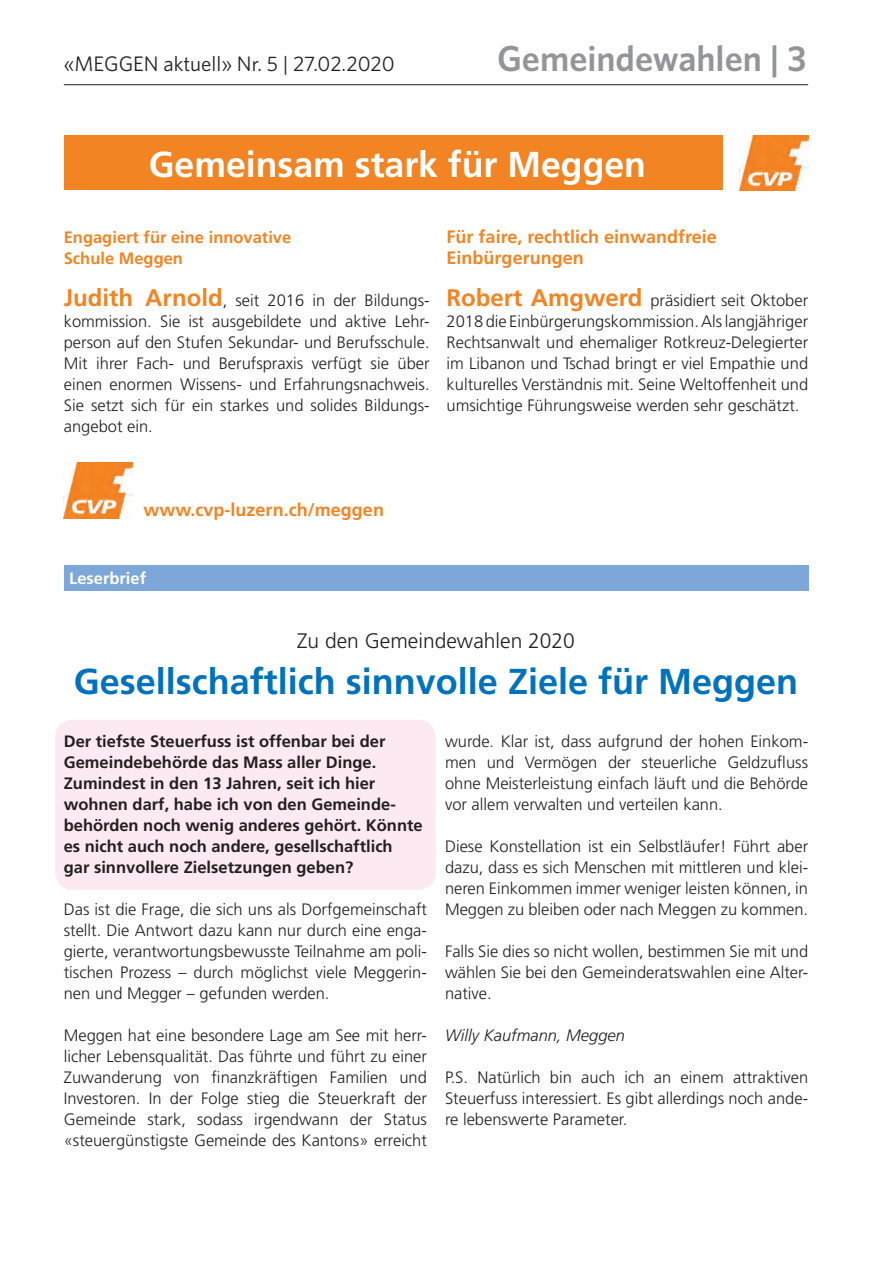
<style>
.page{position:relative;width:872px;height:1263px;background:#fff}
.page>*{position:absolute;margin:0;border:0;box-sizing:border-box;transform-origin:0 0}
.t1{font:700 36px "Frutiger";color:#0072bc}
.t2{font:700 36px "Frutiger";color:#fff}
.t3{font:600 36px "Whitney";color:#939598}
.t4{font:21px "Whitney";color:#231f20}
.t5{font:300 21px "Frutiger";color:#231f20}
.t6{font:700 18px/21px "Frutiger";color:#f38423}
.t7{font:300 16.5px/21px "Frutiger";color:#231f20;text-align:justify}
.t8{font:700 16.5px/21px "Frutiger";color:#231f20}
.t9{font:700 16.5px/21px "Frutiger";color:#f38423}
.t10{font:italic 300 16.5px "Frutiger";color:#231f20}
.t11{font:700 16.5px "Frutiger";color:#fff}
.s1{font-weight:700;font-size:24px;color:#f38423}
</style>
<div class="page">
<div style="left:55px;top:720px;width:381px;height:170px;background:#fce9f1;border-radius:18px"></div>
<hr style="left:64px;top:84px;width:744px;height:1px;background:#231f20">
<img style="left:64px;top:463px;width:69px;height:55px">
<div style="left:64px;top:136px;width:658px;height:54px;background:#f38423"></div>
<img style="left:739px;top:136px;width:69px;height:55px">
<div style="left:64px;top:566px;width:744px;height:25px;background:#7ca7d8"></div>
<p class="t4" style="left:64px;top:50px;width:332px">«MEGGEN aktuell» Nr. 5 | 27.02.2020</p>
<h1 class="t3" style="left:497px;top:35px;width:311px">Gemeindewahlen | 3</h1>
<h1 class="t2" style="left:149px;top:143px;width:499px">Gemeinsam stark für Meggen</h1>
<p class="t9" style="left:64px;top:227px;width:229px">Engagiert für eine innovative<br>Schule Meggen</p>
<p class="t7" style="left:64px;top:290px;width:367px"><span class="s1">Judith Arnold</span>, seit 2016 in der Bildungs&shy;kommission. Sie ist ausgebildete und aktive Lehr&shy;person auf den Stufen Sekundar- und Berufsschule.<br>Mit ihrer Fach- und Berufspraxis verfügt sie über einen enormen Wissens- und Erfahrungsnachweis.<br>Sie setzt sich für ein starkes und solides Bildungs&shy;angebot ein.</p>
<p class="t6" style="left:446px;top:226px;width:272px">Für faire, rechtlich einwandfreie<br>Einbürgerungen</p>
<p class="t7" style="left:446px;top:290px;width:363px"><span class="s1">Robert Amgwerd</span> präsidiert seit Oktober 2018 die Einbürgerungskommission. Als langjähriger Rechtsanwalt und ehemaliger Rotkreuz-Delegierter im Libanon und Tschad bringt er viel Empathie und kulturelles Verständnis mit. Seine Weltoffenheit und umsichtige Führungsweise werden sehr geschätzt.</p>
<p class="t6" style="left:144px;top:499px;width:242px">www.cvp-luzern.ch/meggen</p>
<p class="t11" style="left:69px;top:568px;width:79px">Leserbrief</p>
<p class="t5" style="left:297px;top:629px;width:279px">Zu den Gemeindewahlen 2020</p>
<h1 class="t1" style="left:74px;top:661px;width:726px">Gesellschaftlich sinnvolle Ziele für Meggen</h1>
<p class="t8" style="left:64px;top:731px;width:360px">Der tiefste Steuerfuss ist offenbar bei der Gemeindebehörde das Mass aller Dinge.<br>Zumindest in den 13 Jahren, seit ich hier wohnen darf, habe ich von den Gemeinde&shy;behörden noch wenig anderes gehört. Könnte es nicht auch noch andere, gesellschaftlich<br>gar sinnvollere Zielsetzungen geben?</p>
<p class="t7" style="left:64px;top:899px;width:365px">Das ist die Frage, die sich uns als Dorfgemeinschaft stellt. Die Antwort dazu kann nur durch eine enga&shy;gierte, verantwortungsbewusste Teilnahme am poli&shy;tischen Prozess – durch möglichst viele Meggerin&shy;nen und Megger – gefunden werden.</p>
<p class="t7" style="left:64px;top:1025px;width:365px">Meggen hat eine besondere Lage am See mit herr&shy;licher Lebensqualität. Das führte und führt zu einer Zuwanderung von finanzkräftigen Familien und Investoren. In der Folge stieg die Steuerkraft der Gemeinde stark, sodass irgendwann der Status «steuergünstigste Gemeinde des Kantons» erreicht</p>
<p class="t7" style="left:445px;top:731px;width:365px">wurde. Klar ist, dass aufgrund der hohen Einkom&shy;men und Vermögen der steuerliche Geldzufluss ohne Meisterleistung einfach läuft und die Behörde vor allem verwalten und verteilen kann.</p>
<p class="t7" style="left:445px;top:836px;width:365px">Diese Konstellation ist ein Selbstläufer! Führt aber dazu, dass es sich Menschen mit mittleren und klei&shy;neren Einkommen immer weniger leisten können, in Meggen zu bleiben oder nach Meggen zu kommen.</p>
<p class="t7" style="left:445px;top:941px;width:365px">Falls Sie dies so nicht wollen, bestimmen Sie mit und wählen Sie bei den Gemeinderatswahlen eine Alter&shy;native.</p>
<p class="t10" style="left:445px;top:1026px;width:181px">Willy Kaufmann, Meggen</p>
<p class="t7" style="left:445px;top:1067px;width:365px">P.S. Natürlich bin auch ich an einem attraktiven Steuerfuss interessiert. Es gibt allerdings noch ande&shy;re lebenswerte Parameter.</p>
</div>
